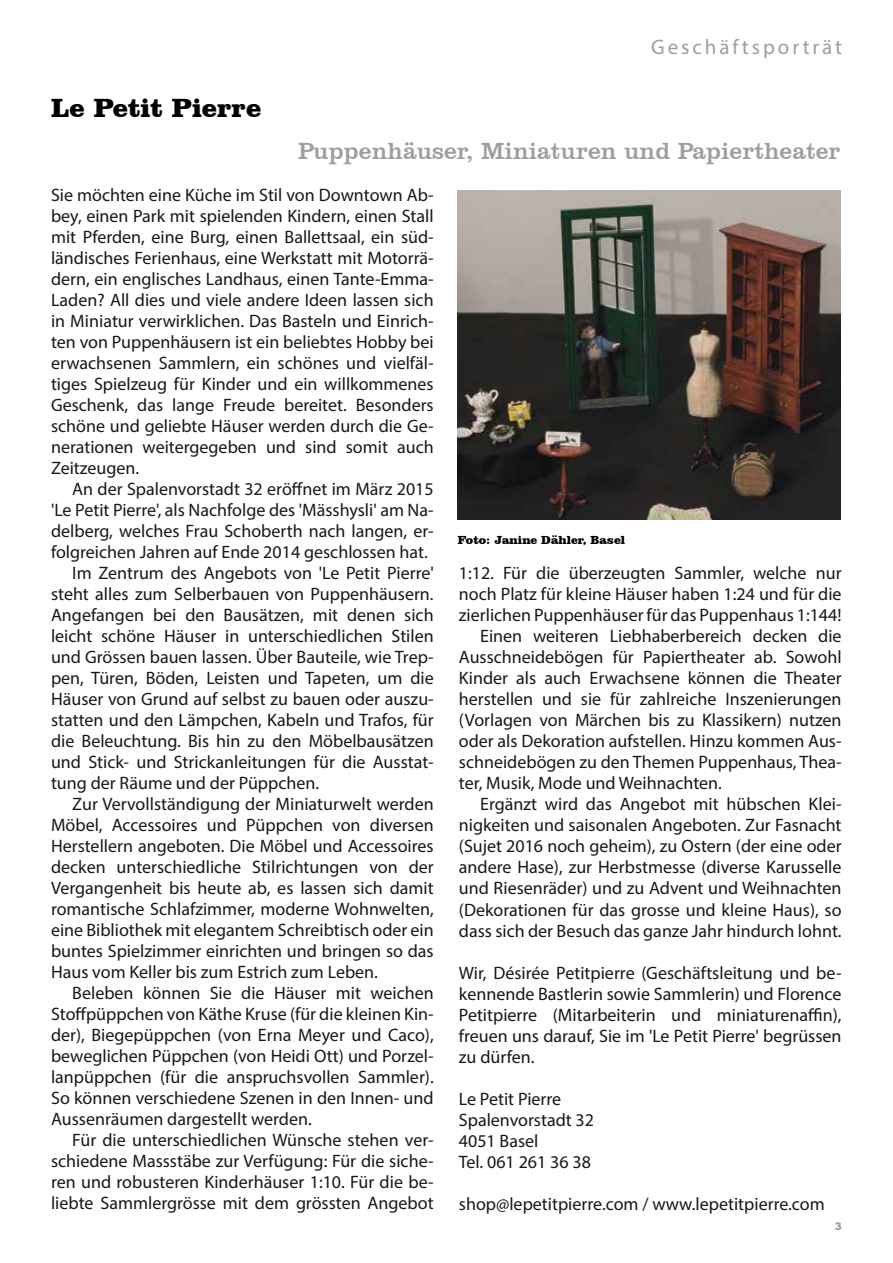
<style>
.page{position:relative;width:893px;height:1263px;background:#fff}
.page>*{position:absolute;margin:0;border:0;box-sizing:border-box;transform-origin:0 0}
.t1{font:900 27px "Clarendon BT";color:#000200}
.t2{font:24px "Clarendon BT";color:#9c9e9f}
.t3{font:21px "Myriad Pro";letter-spacing:.14em;color:#9c9e9f}
.t4{font:18px/21px "Myriad Pro";color:#1a171c;text-align:justify}
.t5{font:900 12px "Clarendon BT";color:#000}
.t6{font:900 10.5px "Arial";color:#9c9e9f}
</style>
<div class="page">
<img style="left:458px;top:191px;width:382px;height:329px">
<h1 class="t1" style="left:51px;top:91px;width:212px">Le Petit Pierre</h1>
<p class="t3" style="left:651px;top:34px;width:192px">Geschäftsporträt</p>
<h2 class="t2" style="left:298px;top:136px;width:544px">Puppenhäuser, Miniaturen und Papiertheater</h2>
<p class="t4" style="left:51px;top:184px;width:384px">Sie möchten eine Küche im Stil von Downtown Ab&shy;bey, einen Park mit spielenden Kindern, einen Stall mit Pferden, eine Burg, einen Ballettsaal, ein süd&shy;ländisches Ferienhaus, eine Werkstatt mit Motorrä&shy;dern, ein englisches Landhaus, einen Tante-Emma-Laden? All dies und viele andere Ideen lassen sich in Miniatur verwirklichen. Das Basteln und Einrich&shy;ten von Puppenhäusern ist ein beliebtes Hobby bei erwachsenen Sammlern, ein schönes und vielfäl&shy;tiges Spielzeug für Kinder und ein willkommenes Geschenk, das lange Freude bereitet. Besonders schöne und geliebte Häuser werden durch die Ge&shy;nerationen weitergegeben und sind somit auch Zeitzeugen.</p>
<p class="t4" style="left:72px;top:478px;width:363px">An der Spalenvorstadt 32 eröffnet im März 2015</p>
<p class="t4" style="left:51px;top:499px;width:384px">'Le Petit Pierre', als Nachfolge des 'Mässhysli' am Na-</p>
<p class="t4" style="left:51px;top:520px;width:384px">delberg, welches Frau Schoberth nach langen, er-</p>
<p class="t4" style="left:51px;top:541px;width:378px">folgreichen Jahren auf Ende 2014 geschlossen hat.</p>
<p class="t4" style="left:72px;top:562px;width:363px">Im Zentrum des Angebots von 'Le Petit Pierre'</p>
<p class="t4" style="left:51px;top:583px;width:384px">steht alles zum Selberbauen von Puppenhäusern.</p>
<p class="t4" style="left:51px;top:604px;width:384px">Angefangen bei den Bausätzen, mit denen sich</p>
<p class="t4" style="left:51px;top:625px;width:384px">leicht schöne Häuser in unterschiedlichen Stilen</p>
<p class="t4" style="left:51px;top:646px;width:384px">und Grössen bauen lassen. Über Bauteile, wie Trep-</p>
<p class="t4" style="left:51px;top:667px;width:384px">pen, Türen, Böden, Leisten und Tapeten, um die</p>
<p class="t4" style="left:51px;top:688px;width:384px">Häuser von Grund auf selbst zu bauen oder auszu-</p>
<p class="t4" style="left:51px;top:709px;width:384px">statten und den Lämpchen, Kabeln und Trafos, für</p>
<p class="t4" style="left:51px;top:730px;width:384px">die Beleuchtung. Bis hin zu den Möbelbausätzen</p>
<p class="t4" style="left:51px;top:751px;width:384px">und Stick- und Strickanleitungen für die Ausstat-</p>
<p class="t4" style="left:51px;top:772px;width:270px">tung der Räume und der Püppchen.</p>
<p class="t4" style="left:72px;top:793px;width:363px">Zur Vervollständigung der Miniaturwelt werden</p>
<p class="t4" style="left:51px;top:814px;width:384px">Möbel, Accessoires und Püppchen von diversen</p>
<p class="t4" style="left:51px;top:835px;width:384px">Herstellern angeboten. Die Möbel und Accessoires</p>
<p class="t4" style="left:51px;top:856px;width:384px">decken unterschiedliche Stilrichtungen von der</p>
<p class="t4" style="left:51px;top:877px;width:384px">Vergangenheit bis heute ab, es lassen sich damit</p>
<p class="t4" style="left:51px;top:898px;width:384px">romantische Schlafzimmer, moderne Wohnwelten,</p>
<p class="t4" style="left:51px;top:919px;width:384px">eine Bibliothek mit elegantem Schreibtisch oder ein</p>
<p class="t4" style="left:51px;top:940px;width:384px">buntes Spielzimmer einrichten und bringen so das</p>
<p class="t4" style="left:51px;top:961px;width:328px">Haus vom Keller bis zum Estrich zum Leben.</p>
<p class="t4" style="left:72px;top:982px;width:363px">Beleben können Sie die Häuser mit weichen</p>
<p class="t4" style="left:51px;top:1003px;width:384px">Stoffpüppchen von Käthe Kruse (für die kleinen Kin-</p>
<p class="t4" style="left:51px;top:1024px;width:384px">der), Biegepüppchen (von Erna Meyer und Caco),</p>
<p class="t4" style="left:51px;top:1045px;width:384px">beweglichen Püppchen (von Heidi Ott) und Porzel-</p>
<p class="t4" style="left:51px;top:1066px;width:384px">lanpüppchen (für die anspruchsvollen Sammler).</p>
<p class="t4" style="left:51px;top:1087px;width:384px">So können verschiedene Szenen in den Innen- und</p>
<p class="t4" style="left:51px;top:1108px;width:262px">Aussenräumen dargestellt werden.</p>
<p class="t4" style="left:72px;top:1129px;width:363px">Für die unterschiedlichen Wünsche stehen ver-</p>
<p class="t4" style="left:51px;top:1150px;width:384px">schiedene Massstäbe zur Verfügung: Für die siche-</p>
<p class="t4" style="left:51px;top:1171px;width:384px">ren und robusteren Kinderhäuser 1:10. Für die be-</p>
<p class="t4" style="left:51px;top:1192px;width:384px">liebte Sammlergrösse mit dem grössten Angebot</p>
<p class="t5" style="left:458px;top:532px;width:169px">Foto: Janine Dähler, Basel</p>
<p class="t4" style="left:459px;top:562px;width:384px">1:12. Für die überzeugten Sammler, welche nur</p>
<p class="t4" style="left:459px;top:583px;width:384px">noch Platz für kleine Häuser haben 1:24 und für die</p>
<p class="t4" style="left:459px;top:604px;width:384px">zierlichen Puppenhäuser für das Puppenhaus 1:144!</p>
<p class="t4" style="left:480px;top:625px;width:363px">Einen weiteren Liebhaberbereich decken die</p>
<p class="t4" style="left:459px;top:646px;width:384px">Ausschneidebögen für Papiertheater ab. Sowohl</p>
<p class="t4" style="left:459px;top:668px;width:384px">Kinder als auch Erwachsene können die Theater</p>
<p class="t4" style="left:459px;top:689px;width:384px">herstellen und sie für zahlreiche Inszenierungen</p>
<p class="t4" style="left:459px;top:710px;width:384px">(Vorlagen von Märchen bis zu Klassikern) nutzen</p>
<p class="t4" style="left:459px;top:731px;width:384px">oder als Dekoration aufstellen. Hinzu kommen Aus-</p>
<p class="t4" style="left:459px;top:752px;width:384px">schneidebögen zu den Themen Puppenhaus, Thea-</p>
<p class="t4" style="left:459px;top:773px;width:265px">ter, Musik, Mode und Weihnachten.</p>
<p class="t4" style="left:480px;top:794px;width:363px">Ergänzt wird das Angebot mit hübschen Klei-</p>
<p class="t4" style="left:459px;top:815px;width:384px">nigkeiten und saisonalen Angeboten. Zur Fasnacht</p>
<p class="t4" style="left:459px;top:836px;width:384px">(Sujet 2016 noch geheim), zu Ostern (der eine oder</p>
<p class="t4" style="left:459px;top:857px;width:384px">andere Hase), zur Herbstmesse (diverse Karusselle</p>
<p class="t4" style="left:459px;top:878px;width:384px">und Riesenräder) und zu Advent und Weihnachten</p>
<p class="t4" style="left:459px;top:899px;width:384px">(Dekorationen für das grosse und kleine Haus), so</p>
<p class="t4" style="left:459px;top:920px;width:384px">dass sich der Besuch das ganze Jahr hindurch lohnt.</p>
<p class="t4" style="left:459px;top:962px;width:384px">Wir, Désirée Petitpierre (Geschäftsleitung und be&shy;kennende Bastlerin sowie Sammlerin) und Florence Petitpierre (Mitarbeiterin und miniaturenaffin), freuen uns darauf, Sie im 'Le Petit Pierre' begrüssen zu dürfen.</p>
<p class="t4" style="left:459px;top:1088px;width:137px;text-align:left">Le Petit Pierre<br>Spalenvorstadt 32<br>4051 Basel<br>Tel. 061 261 36 38</p>
<p class="t4" style="left:459px;top:1193px;width:367px">shop@lepetitpierre.com / www.lepetitpierre.com</p>
<p class="t6" style="left:835px;top:1219px;width:9px">3</p>
</div>
